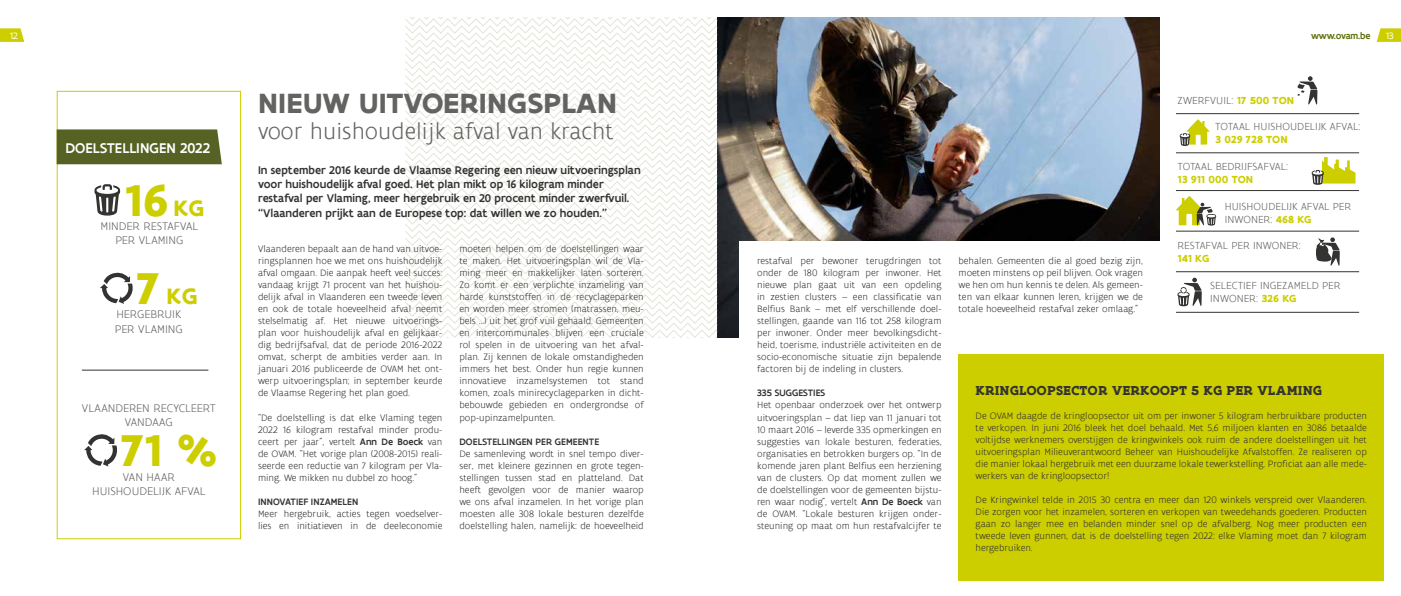
<style>
.page{position:relative;width:1401px;height:596px;background:#fff}
.page>*{position:absolute;margin:0;border:0;box-sizing:border-box;transform-origin:0 0}
.t1{font:700 48px "Flanders Art Sans";color:#cdce00}
.t2{font:700 30px "Flanders Art Sans";letter-spacing:.005em;color:#636462}
.t3{font:300 24px "Flanders Art Sans";color:#636462}
.t4{font:700 24px "Flanders Art Sans";color:#cdce00}
.t5{font:500 15.1px "Flanders Art Sans";letter-spacing:.005em;color:#fff}
.t6{font:700 14px "Flanders Art Serif";letter-spacing:.005em;color:#333332}
.t7{font:500 12px/14.4px "Flanders Art Sans";color:#333332}
.t8{font:300 12px/14.4px "Flanders Art Sans";color:#636462;text-align:center}
.t9{font:300 11px/13.2px "Flanders Art Sans";color:#636462}
.t10{font:700 11px "Flanders Art Sans";color:#cdce00}
.t11{font:300 10px/12px "Flanders Art Sans";color:#333332;text-align:justify}
.t12{font:500 10px "Flanders Art Sans";letter-spacing:.005em;color:#333332}
.t13{font:500 10px "Flanders Art Sans";letter-spacing:-.025em;color:#5d720b}
.t14{font:10px "Flanders Art Sans";color:#fff;scale:1.05 1}
.s1{font-size:24px}
.s2{font-size:48px}
.s3{font-weight:500}
.s4{font-weight:700;color:#cdce00}
</style>
<div class="page">
<svg style="left:0;top:28px;width:24px;height:14px"></svg>
<svg style="left:1376px;top:28px;width:24px;height:14px"></svg>
<img style="left:717px;top:17px;width:442px;height:320px">
<svg style="left:405px;top:17px;width:312px;height:320px"></svg>
<div style="left:739px;top:241px;width:426px;height:297px;background:#fff"></div>
<div style="left:57px;top:91px;width:184px;height:448px;border:1px solid #cdce00"></div>
<div style="left:958px;top:354px;width:425px;height:226px;background:#cdce00"></div>
<div style="left:57px;top:129px;width:165px;height:35px;background:#566223"></div>
<svg style="left:94px;top:184px;width:26px;height:32px"></svg>
<svg style="left:100px;top:272px;width:33px;height:31px"></svg>
<svg style="left:84px;top:434px;width:33px;height:32px"></svg>
<hr style="left:82px;top:370px;width:126px;height:1px;background:#333332">
<svg style="left:1297px;top:76px;width:20px;height:29px"></svg>
<hr style="left:1175px;top:113px;width:183px;height:1px;background:#333332">
<hr style="left:1175px;top:152px;width:183px;height:1px;background:#333332">
<hr style="left:1175px;top:190px;width:183px;height:1px;background:#333332">
<hr style="left:1175px;top:231px;width:183px;height:1px;background:#333332">
<hr style="left:1175px;top:271px;width:183px;height:1px;background:#333332">
<hr style="left:1175px;top:312px;width:183px;height:1px;background:#333332">
<svg style="left:1179px;top:119px;width:30px;height:27px"></svg>
<svg style="left:1311px;top:157px;width:44px;height:28px"></svg>
<svg style="left:1177px;top:277px;width:24px;height:29px"></svg>
<svg style="left:1176px;top:196px;width:40px;height:29px"></svg>
<svg style="left:1316px;top:237px;width:23px;height:29px"></svg>
<p class="t14" style="left:10px;top:30px;width:9px">12</p>
<p class="t13" style="left:1310px;top:29px;width:61px">www.ovam.be</p>
<p class="t14" style="left:1385px;top:30px;width:9px">13</p>
<h3 class="t5" style="left:65px;top:138px;width:146px">DOELSTELLINGEN 2022</h3>
<h1 class="t1" style="left:124px;top:169px;width:82px">16 <span class="s1">KG</span></h1>
<p class="t8" style="left:101px;top:219px;width:99px">MINDER RESTAFVAL<br>PER VLAMING</p>
<h3 class="t4" style="left:137px;top:280px;width:62px"><span class="s2">7</span> KG</h3>
<p class="t8" style="left:115px;top:307px;width:70px;text-align:left">HERGEBRUIK<br>PER VLAMING</p>
<p class="t8" style="left:82px;top:401px;width:135px">VLAANDEREN RECYCLEERT<br>VANDAAG</p>
<h1 class="t1" style="left:121px;top:420px;width:98px">71 %</h1>
<p class="t8" style="left:92px;top:470px;width:115px">VAN HAAR<br>HUISHOUDELIJK AFVAL</p>
<h2 class="t2" style="left:258px;top:84px;width:360px">NIEUW UITVOERINGSPLAN</h2>
<h3 class="t3" style="left:258px;top:117px;width:357px">voor huishoudelijk afval van kracht</h3>
<p class="t7" style="left:258px;top:162px;width:384px">In september 2016 keurde de Vlaamse Regering een nieuw uitvoeringsplan voor huishoudelijk afval goed. Het plan mikt op 16 kilogram minder restafval per Vlaming, meer hergebruik en 20 procent minder zwerfvuil. “Vlaanderen prijkt aan de Europese top: dat willen we zo houden.”</p>
<p class="t11" style="left:258px;top:243px;width:186px">Vlaanderen bepaalt aan de hand van uitvoe&shy;ringsplannen hoe we met ons huishoudelijk afval omgaan. Die aanpak heeft veel succes: vandaag krijgt 71 procent van het huishou&shy;delijk afval in Vlaanderen een tweede leven en ook de totale hoeveelheid afval neemt stelselmatig af. Het nieuwe uitvoerings&shy;plan voor huishoudelijk afval en gelijkaar&shy;dig bedrijfsafval, dat de periode 2016-2022 omvat, scherpt de ambities verder aan. In januari 2016 publiceerde de OVAM het ont&shy;werp uitvoeringsplan; in september keurde de Vlaamse Regering het plan goed.</p>
<p class="t11" style="left:258px;top:411px;width:186px">“De doelstelling is dat elke Vlaming tegen 2022 16 kilogram restafval minder produ&shy;ceert per jaar”, vertelt <span class="s3">Ann De Boeck</span> van de OVAM. “Het vorige plan (2008-2015) reali&shy;seerde een reductie van 7 kilogram per Vla&shy;ming. We mikken nu dubbel zo hoog.”</p>
<p class="t12" style="left:258px;top:494px;width:102px">INNOVATIEF INZAMELEN</p>
<p class="t11" style="left:258px;top:507px;width:186px">Meer hergebruik, acties tegen voedselver&shy;lies en initiatieven in de deeleconomie</p>
<p class="t11" style="left:459px;top:243px;width:186px">moeten helpen om de doelstellingen waar te maken. Het uitvoeringsplan wil de Vla&shy;ming meer en makkelijker laten sorteren.<br>Zo komt er een verplichte inzameling van harde kunststoffen in de recyclageparken en worden meer stromen (matrassen, meu&shy;bels …) uit het grof vuil gehaald. Gemeenten en intercommunales blijven een cruciale rol spelen in de uitvoering van het afval&shy;plan. Zij kennen de lokale omstandigheden immers het best. Onder hun regie kunnen innovatieve inzamelsystemen tot stand komen, zoals minirecyclageparken in dicht&shy;bebouwde gebieden en ondergrondse of pop-upinzamelpunten.</p>
<p class="t12" style="left:459px;top:434px;width:141px">DOELSTELLINGEN PER GEMEENTE</p>
<p class="t11" style="left:459px;top:447px;width:186px">De samenleving wordt in snel tempo diver&shy;ser, met kleinere gezinnen en grote tegen&shy;stellingen tussen stad en platteland. Dat heeft gevolgen voor de manier waarop we ons afval inzamelen. In het vorige plan moesten alle 308 lokale besturen dezelfde doelstelling halen, namelijk: de hoeveelheid</p>
<p class="t11" style="left:757px;top:255px;width:186px">restafval per bewoner terugdringen tot onder de 180 kilogram per inwoner. Het nieuwe plan gaat uit van een opdeling in zestien clusters – een classificatie van Belfius Bank – met elf verschillende doel&shy;stellingen, gaande van 116 tot 258 kilogram per inwoner. Onder meer bevolkingsdicht&shy;heid, toerisme, industriële activiteiten en de socio-economische situatie zijn bepalende factoren bij de indeling in clusters.</p>
<p class="t12" style="left:757px;top:386px;width:70px">335 SUGGESTIES</p>
<p class="t11" style="left:757px;top:399px;width:186px">Het openbaar onderzoek over het ontwerp uitvoeringsplan – dat liep van 11 januari tot 10 maart 2016 – leverde 335 opmerkingen en suggesties van lokale besturen, federaties, organisaties en betrokken burgers op. “In de komende jaren plant Belfius een herziening van de clusters. Op dat moment zullen we de doelstellingen voor de gemeenten bijstu&shy;ren waar nodig”, vertelt <span class="s3">Ann De Boeck</span> van de OVAM. “Lokale besturen krijgen onder&shy;steuning op maat om hun restafvalcijfer te</p>
<p class="t11" style="left:958px;top:255px;width:186px">behalen. Gemeenten die al goed bezig zijn, moeten minstens op peil blijven. Ook vragen we hen om hun kennis te delen. Als gemeen&shy;ten van elkaar kunnen leren, krijgen we de totale hoeveelheid restafval zeker omlaag.”</p>
<p class="t9" style="left:1177px;top:94px;width:118px">ZWERFVUIL: <span class="s4">17 500 TON</span></p>
<p class="t9" style="left:1215px;top:120px;width:147px">TOTAAL HUISHOUDELIJK AFVAL:</p>
<p class="t10" style="left:1215px;top:133px;width:74px">3 029 728 TON</p>
<p class="t9" style="left:1177px;top:160px;width:112px">TOTAAL BEDRIJFSAFVAL:</p>
<p class="t10" style="left:1177px;top:172px;width:77px">13 911 000 TON</p>
<p class="t9" style="left:1224px;top:199px;width:128px">HUISHOUDELIJK AFVAL PER<br>INWONER: <span class="s4">468 KG</span></p>
<p class="t9" style="left:1177px;top:239px;width:125px">RESTAFVAL PER INWONER:</p>
<p class="t10" style="left:1177px;top:252px;width:33px">141 KG</p>
<p class="t9" style="left:1210px;top:279px;width:132px">SELECTIEF INGEZAMELD PER<br>INWONER: <span class="s4">326 KG</span></p>
<h3 class="t6" style="left:975px;top:381px;width:348px">KRINGLOOPSECTOR VERKOOPT 5 KG PER VLAMING</h3>
<p class="t11" style="left:975px;top:409px;width:393px">De OVAM daagde de kringloopsector uit om per inwoner 5 kilogram herbruikbare producten te verkopen. In juni 2016 bleek het doel behaald. Met 5,6 miljoen klanten en 3086 betaalde voltijdse werknemers overstijgen de kringwinkels ook ruim de andere doelstellingen uit het uitvoeringsplan Milieuverantwoord Beheer van Huishoudelijke Afvalstoffen. Ze realiseren op die manier lokaal hergebruik met een duurzame lokale tewerkstelling. Proficiat aan alle mede&shy;werkers van de kringloopsector!</p>
<p class="t11" style="left:975px;top:493px;width:393px">De Kringwinkel telde in 2015 30 centra en meer dan 120 winkels verspreid over Vlaanderen.<br>Die zorgen voor het inzamelen, sorteren en verkopen van tweedehands goederen. Producten gaan zo langer mee en belanden minder snel op de afvalberg. Nog meer producten een tweede leven gunnen, dat is de doelstelling tegen 2022: elke Vlaming moet dan 7 kilogram hergebruiken.</p>
</div>
